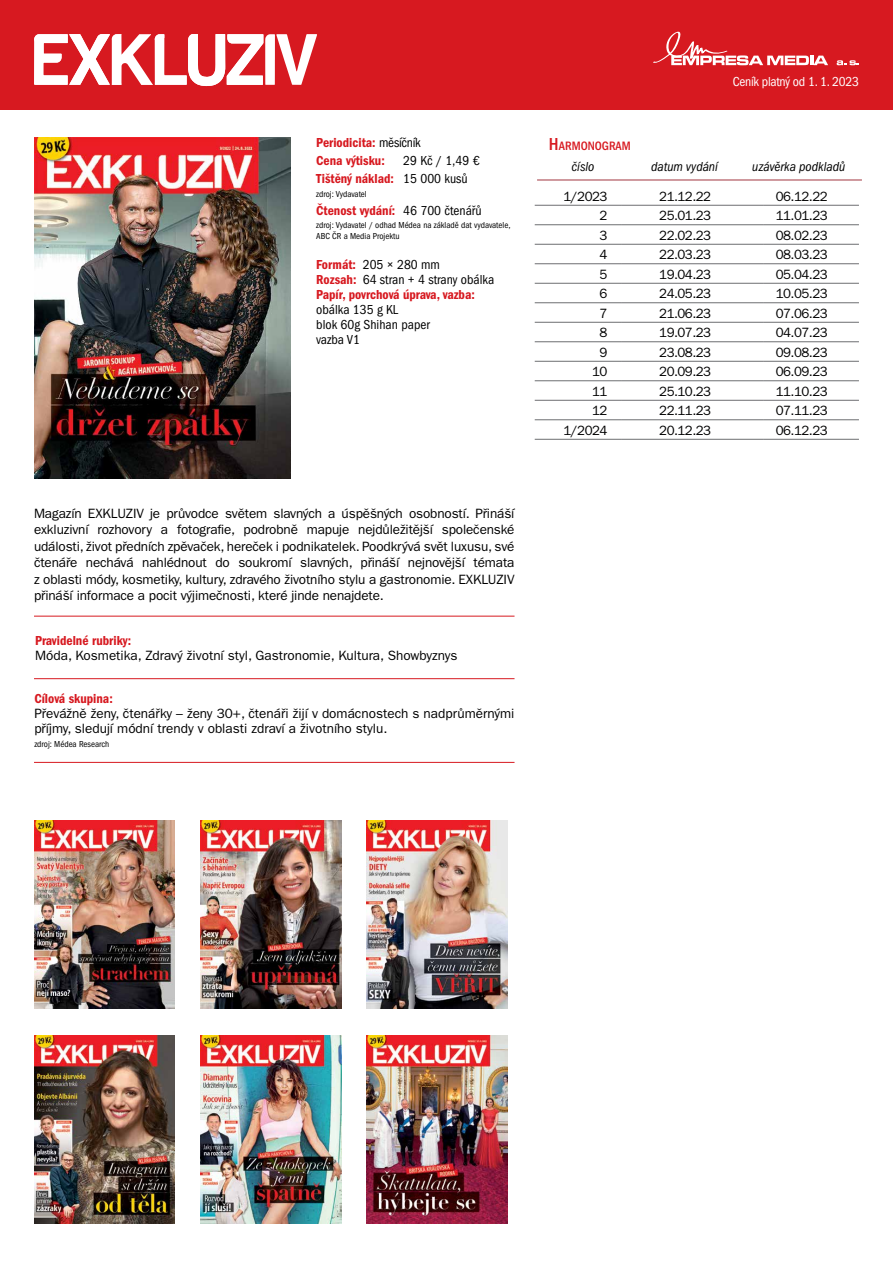
<style>
.page{position:relative;width:893px;height:1263px;background:#fff}
.page>*{position:absolute;margin:0;border:0;box-sizing:border-box;transform-origin:0 0}
.t1{font:13.5px/19.5px "ITC Franklin Gothic Std";letter-spacing:-.01em;color:#000;text-align:justify}
.t2{font:13.5px/18px "ITC Franklin Gothic Std Dm Cd";color:#d71920}
.t3{font:condensed 13.5px/15px "ITC Franklin Gothic Std";color:#000}
.t4{font:italic condensed 13.5px "ITC Franklin Gothic Std";color:#000}
.t5{font:13.5px/19.5px "ITC Franklin Gothic Std";letter-spacing:-.04em;color:#000;text-align:right}
.t6{font:condensed 13.5px "ITC Franklin Gothic Std";letter-spacing:-.02em;color:#fff}
.t7{font:500 condensed 12.6px "ITC Franklin Gothic Std";color:#d71920}
.t8{font:condensed 9px/10.5px "ITC Franklin Gothic Std";color:#000}
.s1{font-family:"ITC Franklin Gothic Std";font-stretch:condensed;color:#000}
.s2{font-family:"ITC Franklin Gothic Std Dm Cd";font-stretch:normal;color:#d71920}
.s3{font-size:18px}
</style>
<div class="page">
<img style="left:34px;top:137px;width:256px;height:342px">
<div style="left:0;top:0;width:893px;height:109px;background:#d71920"></div>
<svg style="left:837px;top:60px;width:22px;height:5px"></svg>
<svg style="left:653px;top:31px;width:175px;height:34px"></svg>
<hr style="left:34px;top:678px;width:480px;height:1px;background:#d71920">
<hr style="left:34px;top:616px;width:480px;height:1px;background:#d71920">
<hr style="left:34px;top:762px;width:480px;height:1px;background:#d71920">
<svg style="left:34px;top:34px;width:283px;height:52px"></svg>
<hr style="left:537px;top:180px;width:325px;height:1px;background:#a1363f">
<hr style="left:621px;top:205px;width:142px;height:1px;background:#6d6e71">
<hr style="left:621px;top:224px;width:142px;height:1px;background:#6d6e71">
<hr style="left:621px;top:244px;width:142px;height:1px;background:#6d6e71">
<hr style="left:621px;top:263px;width:142px;height:1px;background:#6d6e71">
<hr style="left:621px;top:283px;width:142px;height:1px;background:#6d6e71">
<hr style="left:621px;top:302px;width:142px;height:1px;background:#6d6e71">
<hr style="left:621px;top:322px;width:142px;height:1px;background:#6d6e71">
<hr style="left:621px;top:341px;width:142px;height:1px;background:#6d6e71">
<hr style="left:621px;top:361px;width:142px;height:1px;background:#6d6e71">
<hr style="left:621px;top:380px;width:142px;height:1px;background:#6d6e71">
<hr style="left:621px;top:400px;width:142px;height:1px;background:#6d6e71">
<hr style="left:621px;top:419px;width:142px;height:1px;background:#6d6e71">
<hr style="left:621px;top:439px;width:142px;height:1px;background:#6d6e71">
<hr style="left:763px;top:205px;width:96px;height:1px;background:#6d6e71">
<hr style="left:763px;top:224px;width:96px;height:1px;background:#6d6e71">
<hr style="left:763px;top:244px;width:96px;height:1px;background:#6d6e71">
<hr style="left:763px;top:263px;width:96px;height:1px;background:#6d6e71">
<hr style="left:763px;top:283px;width:96px;height:1px;background:#6d6e71">
<hr style="left:763px;top:302px;width:96px;height:1px;background:#6d6e71">
<hr style="left:763px;top:322px;width:96px;height:1px;background:#6d6e71">
<hr style="left:763px;top:341px;width:96px;height:1px;background:#6d6e71">
<hr style="left:763px;top:361px;width:96px;height:1px;background:#6d6e71">
<hr style="left:763px;top:380px;width:96px;height:1px;background:#6d6e71">
<hr style="left:763px;top:400px;width:96px;height:1px;background:#6d6e71">
<hr style="left:763px;top:419px;width:96px;height:1px;background:#6d6e71">
<hr style="left:763px;top:439px;width:96px;height:1px;background:#6d6e71">
<hr style="left:535px;top:205px;width:86px;height:1px;background:#6d6e71">
<hr style="left:535px;top:224px;width:86px;height:1px;background:#6d6e71">
<hr style="left:535px;top:244px;width:86px;height:1px;background:#6d6e71">
<hr style="left:535px;top:263px;width:86px;height:1px;background:#6d6e71">
<hr style="left:535px;top:283px;width:86px;height:1px;background:#6d6e71">
<hr style="left:535px;top:302px;width:86px;height:1px;background:#6d6e71">
<hr style="left:535px;top:322px;width:86px;height:1px;background:#6d6e71">
<hr style="left:535px;top:341px;width:86px;height:1px;background:#6d6e71">
<hr style="left:535px;top:361px;width:86px;height:1px;background:#6d6e71">
<hr style="left:535px;top:380px;width:86px;height:1px;background:#6d6e71">
<hr style="left:535px;top:400px;width:86px;height:1px;background:#6d6e71">
<hr style="left:535px;top:419px;width:86px;height:1px;background:#6d6e71">
<hr style="left:535px;top:439px;width:86px;height:1px;background:#6d6e71">
<img style="left:201px;top:820px;width:141px;height:189px">
<img style="left:201px;top:1035px;width:141px;height:188px">
<img style="left:34px;top:1035px;width:141px;height:188px">
<img style="left:367px;top:821px;width:141px;height:188px">
<img style="left:366px;top:1035px;width:142px;height:188px">
<img style="left:34px;top:820px;width:141px;height:188px">
<p class="t2" style="left:316px;top:134px;width:106px">Periodicita: <span class="s1">měsíčník<br></span>Cena výtisku:</p>
<p class="t3" style="left:403px;top:153px;width:78px">29 Kč / 1,49 €</p>
<p class="t2" style="left:316px;top:170px;width:153px">Tištěný náklad: <span class="s1">15 000 kusů</span></p>
<p class="t8" style="left:316px;top:188px;width:52px">zdroj: Vydavatel</p>
<p class="t2" style="left:316px;top:201px;width:167px">Čtenost vydání: <span class="s1">46 700 čtenářů</span></p>
<p class="t8" style="left:316px;top:220px;width:196px">zdroj: Vydavatel / odhad Médea na základě dat vydavatele,<br>ABC ČR a Media Projektu</p>
<p class="t3" style="left:316px;top:257px;width:180px"><span class="s2">Formát:</span> 205 × 280 mm<br><span class="s2">Rozsah:</span> 64 stran + 4 strany obálka</p>
<p class="t2" style="left:316px;top:285px;width:160px">Papír, povrchová úprava, vazba:</p>
<p class="t3" style="left:316px;top:302px;width:115px">obálka 135 g KL<br>blok 60g Shihan paper vazba V1</p>
<p class="t1" style="left:34px;top:505px;width:482px;line-height:16.5px">Magazín EXKLUZIV je průvodce světem slavných a úspěšných osobností. Přináší exkluzivní rozhovory a fotografie, podrobně mapuje nejdůležitější společenské události, život předních zpěvaček, hereček i podnikatelek. Poodkrývá svět luxusu, své čtenáře nechává nahlédnout do soukromí slavných, přináší nejnovější témata z oblasti módy, kosmetiky, kultury, zdravého životního stylu a gastronomie. EXKLUZIV přináší informace a pocit výjimečnosti, které jinde nenajdete.</p>
<p class="t2" style="left:35px;top:632px;width:97px">Pravidelné rubriky:</p>
<p class="t1" style="left:35px;top:646px;width:424px">Móda, Kosmetika, Zdravý životní styl, Gastronomie, Kultura, Showbyznys</p>
<p class="t2" style="left:34px;top:690px;width:80px">Cílová skupina:</p>
<p class="t1" style="left:34px;top:706px;width:482px;line-height:15px">Převážně ženy, čtenářky – ženy 30+, čtenáři žijí v domácnostech s nadprůměrnými příjmy, sledují módní trendy v oblasti zdraví a životního stylu.</p>
<p class="t8" style="left:34px;top:738px;width:77px">zdroj: Médea Research</p>
<p class="t7" style="left:549px;top:138px;width:83px"><span class="s3">H</span>ARMONOGRAM</p>
<p class="t6" style="left:733px;top:74px;width:128px">Ceník platný od 1. 1. 2023</p>
<p class="t4" style="left:571px;top:159px;width:24px">číslo</p>
<p class="t4" style="left:651px;top:159px;width:68px">datum vydání</p>
<p class="t4" style="left:752px;top:159px;width:95px">uzávěrka podkladů</p>
<p class="t1" style="left:659px;top:186px;width:53px">21.12.22<br>25.01.23<br>22.02.23<br>22.03.23<br>19.04.23<br>24.05.23<br>21.06.23<br>19.07.23<br>23.08.23<br>20.09.23<br>25.10.23<br>22.11.23<br>20.12.23</p>
<p class="t1" style="left:776px;top:186px;width:53px">06.12.22<br>11.01.23<br>08.02.23<br>08.03.23<br>05.04.23<br>10.05.23<br>07.06.23<br>04.07.23<br>09.08.23<br>06.09.23<br>11.10.23<br>07.11.23<br>06.12.23</p>
<p class="t5" style="left:563px;top:186px;width:45px">1/2023<br>2<br>3<br>4<br>5<br>6<br>7<br>8<br>9<br>10<br>11<br>12<br>1/2024</p>
</div>
